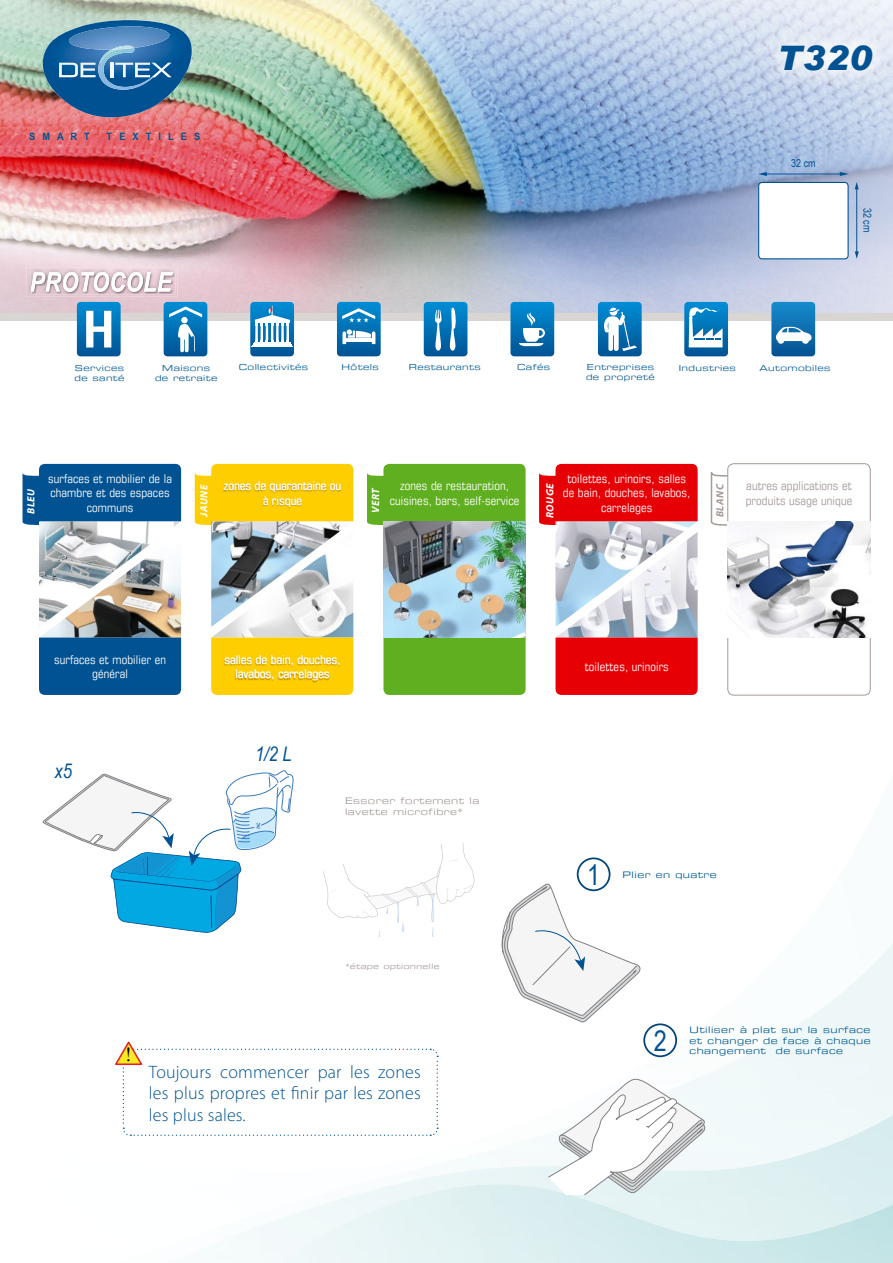
<style>
.page{position:relative;width:893px;height:1263px;background:#fff}
.page>*{position:absolute;margin:0;border:0;box-sizing:border-box;transform-origin:0 0}
.t1{font:italic 900 33.75px "Arial";color:#005292}
.t2{font:28.5px "Arial Narrow";color:#005292}
.t3{font:italic 20.1px "Arial Narrow";color:#005292}
.t4{font:19.95px "Times";color:#010101}
.t5{font:300 18px/21.6px "Myriad Pro";letter-spacing:.01em;color:#005292;text-align:justify}
.t6{font:condensed 12px/14.4px "Eurostile";letter-spacing:.01em;color:#fff;text-align:center}
.t7{font:condensed 12px/14.4px "Eurostile";letter-spacing:.01em;color:#a59a96}
.t8{font:10.95px "Arial Narrow";color:#005292}
.t9{font:italic 700 10.5px "Myriad Pro";letter-spacing:.05em;color:#fff}
.t10{font:italic 700 10.5px "Myriad Pro";color:#a59a96}
.t11{font:700 10.2px "Arial Narrow";color:#005292;scale:1.11 1}
.t12{font:9px/10.8px "Eurostile Extended Two";letter-spacing:.05em;color:#005992;text-align:justify}
.t13{font:9px/10.8px "Eurostile Extended Two";letter-spacing:.05em;color:#a59a96}
.t14{font:8.25px/9.9px "Eurostile Extended Two";letter-spacing:.05em;color:#005992}
.t15{font:7.5px "Eurostile Extended Two";color:#a59a96}
</style>
<div class="page">
<img style="left:646px;top:1049px;width:247px;height:54px">
<img style="left:281px;top:1184px;width:612px;height:79px">
<svg style="left:367px;top:473px;width:16px;height:53px"></svg>
<svg style="left:710px;top:471px;width:18px;height:55px"></svg>
<div style="left:728px;top:463px;width:142px;height:232px;border:1px solid #a59a96;border-radius:6px"></div>
<img style="left:39px;top:526px;width:135px;height:6px">
<div style="left:383px;top:464px;width:143px;height:231px;background:#60af20;border-radius:6px"></div>
<img style="left:383px;top:521px;width:143px;height:116px">
<img style="left:728px;top:521px;width:142px;height:116px">
<img style="left:211px;top:526px;width:131px;height:6px">
<img style="left:211px;top:532px;width:142px;height:105px">
<img style="left:39px;top:532px;width:142px;height:105px">
<img style="left:556px;top:526px;width:135px;height:6px">
<img style="left:555px;top:532px;width:143px;height:105px">
<svg style="left:23px;top:464px;width:158px;height:62px;background:#15609a"></svg>
<svg style="left:195px;top:464px;width:158px;height:62px;background:#fad11e"></svg>
<svg style="left:539px;top:464px;width:159px;height:62px;background:#e5151a"></svg>
<div style="left:39px;top:637px;width:142px;height:58px;background:#005292"></div>
<div style="left:211px;top:637px;width:142px;height:58px;background:#fece00"></div>
<div style="left:555px;top:637px;width:143px;height:58px;background:#e60005"></div>
<div style="left:0;top:313px;width:893px;height:7px;background:#d9d5d3"></div>
<svg style="left:547px;top:1077px;width:159px;height:117px"></svg>
<svg style="left:501px;top:882px;width:140px;height:141px"></svg>
<svg style="left:323px;top:843px;width:151px;height:94px"></svg>
<div style="left:578px;top:858px;width:32px;height:32px;background:#fff;border-radius:50%"></div>
<div style="left:577px;top:857px;width:33px;height:34px;border:2px solid #004478;border-radius:50%"></div>
<div style="left:644px;top:1024px;width:32px;height:32px;background:#fff;border-radius:50%"></div>
<div style="left:643px;top:1023px;width:34px;height:34px;border:2px solid #004478;border-radius:50%"></div>
<img style="left:224px;top:655px;width:116px;height:27px">
<img style="left:223px;top:482px;width:118px;height:26px">
<img style="left:0;top:0;width:255px;height:210px">
<img style="left:255px;top:0;width:267px;height:210px">
<img style="left:522px;top:0;width:264px;height:248px">
<img style="left:786px;top:0;width:107px;height:313px">
<img style="left:0;top:210px;width:736px;height:103px">
<img style="left:732px;top:248px;width:58px;height:65px">
<img style="left:26px;top:267px;width:151px;height:30px">
<img style="left:31px;top:273px;width:144px;height:21px">
<img style="left:31px;top:272px;width:142px;height:1px">
<img style="left:31px;top:273px;width:142px;height:19px">
<img style="left:762px;top:26px;width:130px;height:64px">
<div style="left:759px;top:182px;width:89px;height:77px;background:#fff;border-radius:3px"></div>
<div style="left:758px;top:182px;width:91px;height:77px;border:1px solid #005292;border-radius:3px"></div>
<hr style="left:765px;top:174px;width:76px;height:1px;background:#005192">
<svg style="left:840px;top:172px;width:9px;height:4px"></svg>
<svg style="left:758px;top:172px;width:9px;height:4px"></svg>
<hr style="left:856px;top:188px;width:1px;height:65px;background:#005192">
<svg style="left:855px;top:251px;width:4px;height:8px"></svg>
<svg style="left:855px;top:182px;width:4px;height:7px"></svg>
<svg style="left:77px;top:302px;width:44px;height:54px"></svg>
<svg style="left:684px;top:302px;width:44px;height:54px"></svg>
<svg style="left:164px;top:302px;width:43px;height:54px;background:#2d8ac1"></svg>
<svg style="left:771px;top:302px;width:44px;height:54px;background:#3687bd"></svg>
<svg style="left:598px;top:302px;width:44px;height:54px;background:#3b91c5"></svg>
<svg style="left:424px;top:302px;width:43px;height:54px;background:#2384be"></svg>
<svg style="left:510px;top:302px;width:44px;height:54px;background:#2787c0"></svg>
<svg style="left:337px;top:302px;width:44px;height:54px;background:#338dc3"></svg>
<svg style="left:250px;top:302px;width:44px;height:54px"></svg>
<svg style="left:43px;top:20px;width:149px;height:103px;background:#5278a0"></svg>
<img style="left:100px;top:48px;width:31px;height:17px">
<img style="left:72px;top:26px;width:59px;height:11px">
<img style="left:111px;top:46px;width:23px;height:4px">
<img style="left:113px;top:46px;width:19px;height:4px">
<img style="left:21px;top:123px;width:188px;height:26px">
<svg style="left:115px;top:1041px;width:323px;height:95px"></svg>
<svg style="left:42px;top:770px;width:252px;height:163px"></svg>
<p class="t11" style="left:29px;top:128px;width:56px">S M A R T</p>
<p class="t11" style="left:107px;top:128px;width:86px">T E X T I L E S</p>
<h1 class="t1" style="left:777px;top:37px;width:96px">T320</h1>
<p class="t8" style="left:791px;top:155px;width:26px">32 cm</p>
<p class="t8" style="left:875px;top:208px;width:26px;rotate:90deg">32 cm</p>
<p class="t14" style="left:74px;top:363px;width:52px">Services de santé</p>
<p class="t14" style="left:155px;top:363px;width:64px;text-align:center">Maisons de retraite</p>
<p class="t14" style="left:239px;top:362px;width:71px">Collectivités</p>
<p class="t14" style="left:342px;top:362px;width:39px">Hôtels</p>
<p class="t14" style="left:409px;top:362px;width:73px">Restaurants</p>
<p class="t14" style="left:517px;top:362px;width:35px">Cafés</p>
<p class="t14" style="left:587px;top:362px;width:69px">Entreprises</p>
<p class="t14" style="left:679px;top:363px;width:59px">Industries</p>
<p class="t14" style="left:759px;top:363px;width:73px">Automobiles</p>
<p class="t14" style="left:586px;top:372px;width:70px">de propreté</p>
<p class="t6" style="left:48px;top:471px;width:125px">surfaces et mobilier de la chambre et des espaces communs</p>
<p class="t6" style="left:390px;top:478px;width:131px">zones de restauration, cuisines, bars, self-service</p>
<p class="t6" style="left:224px;top:478px;width:119px">zones de quarantaine ou à risque</p>
<p class="t9" style="left:24px;top:514px;width:27px;rotate:-90deg">BLEU</p>
<p class="t9" style="left:197px;top:517px;width:33px;rotate:-90deg">JAUNE</p>
<p class="t9" style="left:369px;top:513px;width:27px;rotate:-90deg">VERT</p>
<p class="t9" style="left:543px;top:518px;width:37px;rotate:-90deg">ROUGE</p>
<p class="t6" style="left:563px;top:471px;width:129px">toilettes, urinoirs, salles de bain, douches, lavabos, carrelages</p>
<p class="t7" style="left:746px;top:478px;width:108px">autres applications et produits usage unique</p>
<p class="t10" style="left:713px;top:517px;width:35px;rotate:-90deg">BLANC</p>
<p class="t6" style="left:54px;top:652px;width:113px">surfaces et mobilier en général</p>
<h3 class="t3" style="left:55px;top:757px;width:19px">x5</h3>
<h3 class="t4" style="left:125px;top:1042px;width:8px">!</h3>
<p class="t6" style="left:225px;top:652px;width:118px">salles de bain, douches, lavabos, carrelages</p>
<h3 class="t3" style="left:255px;top:740px;width:38px">1/2 L</h3>
<p class="t13" style="left:345px;top:795px;width:136px">Essorer fortement la lavette microfibre*</p>
<p class="t15" style="left:345px;top:961px;width:96px">*étape optionnelle</p>
<h3 class="t5" style="left:149px;top:1061px;width:273px">Toujours commencer par les zones les plus propres et nir par les zones les plus sales.</h3>
<p class="t6" style="left:585px;top:659px;width:85px">toilettes, urinoirs</p>
<h2 class="t2" style="left:587px;top:854px;width:14px">1</h2>
<p class="t12" style="left:623px;top:869px;width:96px">Plier en quatre</p>
<h2 class="t2" style="left:654px;top:1020px;width:14px">2</h2>
<p class="t12" style="left:690px;top:1024px;width:182px">Utiliser à plat sur la surface et changer de face à chaque changement de surface</p>
</div>
